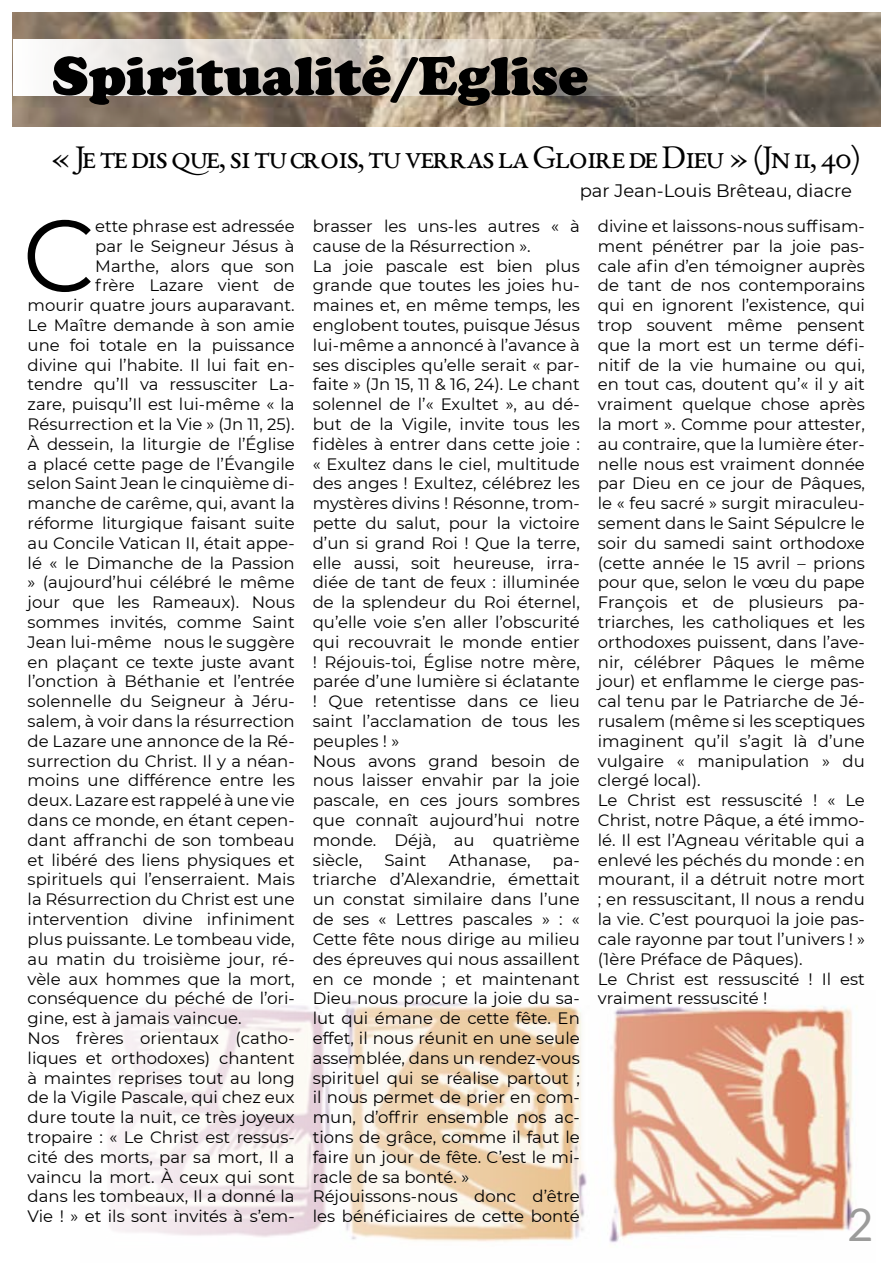
<style>
.page{position:relative;width:893px;height:1263px;background:#fff}
.page>*{position:absolute;margin:0;border:0;box-sizing:border-box;transform-origin:0 0}
.t1{font:101.4px "Montserrat";color:#000}
.t2{font:54px "Cooper Black Std";color:#000}
.t3{font:45px "Lato";color:#9b9b9a}
.t4{font:33px "EB Garamond SC";letter-spacing:-.05em;color:#000}
.t5{font:18px "Montserrat";color:#000}
.t6{font:16.5px/19.8px "Montserrat";color:#000}
</style>
<div class="page">
<img style="left:109px;top:999px;width:744px;height:244px">
<img style="left:13px;top:13px;width:867px;height:114px">
<svg style="left:13px;top:39px;width:729px;height:56px"></svg>
<h2 class="t2" style="left:52px;top:43px;width:538px">Spiritualité/Eglise</h2>
<h3 class="t4" style="left:49px;top:133px;width:813px">« Je te dis que, si tu crois, tu verras la Gloire de Dieu » (Jn 11, 40)</h3>
<h1 class="t1" style="left:22px;top:186px;width:74px">C</h1>
<p class="t6" style="left:95px;top:216px;width:201px">ette phrase est adressée</p>
<p class="t6" style="left:95px;top:235px;width:201px">par le Seigneur Jésus à</p>
<p class="t6" style="left:95px;top:255px;width:201px">Marthe, alors que son</p>
<p class="t6" style="left:95px;top:275px;width:201px">frère Lazare vient de</p>
<p class="t6" style="left:28px;top:295px;width:269px">mourir quatre jours auparavant.</p>
<p class="t6" style="left:28px;top:315px;width:269px">Le Maître demande à son amie</p>
<p class="t6" style="left:28px;top:334px;width:269px">une foi totale en la puissance</p>
<p class="t6" style="left:28px;top:354px;width:269px">divine qui l’habite. Il lui fait en-</p>
<p class="t6" style="left:28px;top:374px;width:269px">tendre qu’Il va ressusciter La-</p>
<p class="t6" style="left:28px;top:394px;width:269px">zare, puisqu’Il est lui-même « la</p>
<p class="t6" style="left:28px;top:414px;width:269px">Résurrection et la Vie » (Jn 11, 25).</p>
<p class="t6" style="left:28px;top:433px;width:269px">À dessein, la liturgie de l’Église</p>
<p class="t6" style="left:28px;top:453px;width:269px">a placé cette page de l’Évangile</p>
<p class="t6" style="left:28px;top:473px;width:269px">selon Saint Jean le cinquième di-</p>
<p class="t6" style="left:28px;top:493px;width:269px">manche de carême, qui, avant la</p>
<p class="t6" style="left:28px;top:513px;width:269px">réforme liturgique faisant suite</p>
<p class="t6" style="left:28px;top:532px;width:269px">au Concile Vatican II, était appe-</p>
<p class="t6" style="left:28px;top:552px;width:269px">lé « le Dimanche de la Passion</p>
<p class="t6" style="left:28px;top:572px;width:269px">» (aujourd’hui célébré le même</p>
<p class="t6" style="left:28px;top:592px;width:269px">jour que les Rameaux). Nous</p>
<p class="t6" style="left:28px;top:612px;width:269px">sommes invités, comme Saint</p>
<p class="t6" style="left:28px;top:631px;width:269px">Jean lui-même nous le suggère</p>
<p class="t6" style="left:28px;top:651px;width:269px">en plaçant ce texte juste avant</p>
<p class="t6" style="left:28px;top:671px;width:269px">l’onction à Béthanie et l’entrée</p>
<p class="t6" style="left:28px;top:691px;width:269px">solennelle du Seigneur à Jéru-</p>
<p class="t6" style="left:28px;top:711px;width:269px">salem, à voir dans la résurrection</p>
<p class="t6" style="left:28px;top:730px;width:269px">de Lazare une annonce de la Ré-</p>
<p class="t6" style="left:28px;top:750px;width:269px">surrection du Christ. Il y a néan-</p>
<p class="t6" style="left:28px;top:770px;width:269px">moins une différence entre les</p>
<p class="t6" style="left:28px;top:790px;width:269px">deux. Lazare est rappelé à une vie</p>
<p class="t6" style="left:28px;top:810px;width:269px">dans ce monde, en étant cepen-</p>
<p class="t6" style="left:28px;top:829px;width:269px">dant affranchi de son tombeau</p>
<p class="t6" style="left:28px;top:849px;width:269px">et libéré des liens physiques et</p>
<p class="t6" style="left:28px;top:869px;width:269px">spirituels qui l’enserraient. Mais</p>
<p class="t6" style="left:28px;top:889px;width:269px">la Résurrection du Christ est une</p>
<p class="t6" style="left:28px;top:909px;width:269px">intervention divine infiniment</p>
<p class="t6" style="left:28px;top:928px;width:269px">plus puissante. Le tombeau vide,</p>
<p class="t6" style="left:28px;top:948px;width:269px">au matin du troisième jour, ré-</p>
<p class="t6" style="left:28px;top:968px;width:269px">vèle aux hommes que la mort,</p>
<p class="t6" style="left:28px;top:988px;width:269px">conséquence du péché de l’ori-</p>
<p class="t6" style="left:28px;top:1008px;width:216px">gine, est à jamais vaincue.</p>
<p class="t6" style="left:28px;top:1027px;width:269px">Nos frères orientaux (catho-</p>
<p class="t6" style="left:28px;top:1047px;width:269px">liques et orthodoxes) chantent</p>
<p class="t6" style="left:28px;top:1067px;width:269px">à maintes reprises tout au long</p>
<p class="t6" style="left:28px;top:1087px;width:269px">de la Vigile Pascale, qui chez eux</p>
<p class="t6" style="left:28px;top:1107px;width:269px">dure toute la nuit, ce très joyeux</p>
<p class="t6" style="left:28px;top:1126px;width:269px">tropaire : « Le Christ est ressus-</p>
<p class="t6" style="left:28px;top:1146px;width:269px">cité des morts, par sa mort, Il a</p>
<p class="t6" style="left:28px;top:1166px;width:269px">vaincu la mort. À ceux qui sont</p>
<p class="t6" style="left:28px;top:1186px;width:269px">dans les tombeaux, Il a donné la</p>
<p class="t6" style="left:28px;top:1206px;width:269px">Vie ! » et ils sont invités à s’em-</p>
<p class="t5" style="left:580px;top:178px;width:274px">par Jean-Louis Brêteau, diacre</p>
<p class="t6" style="left:313px;top:216px;width:269px">brasser les uns-les autres « à cause de la Résurrection ».<br>La joie pascale est bien plus grande que toutes les joies hu&shy;maines et, en même temps, les englobent toutes, puisque Jésus lui-même a annoncé à l’avance à ses disciples qu’elle serait « par&shy;faite » (Jn 15, 11 &amp; 16, 24). Le chant solennel de l’« Exultet », au dé&shy;but de la Vigile, invite tous les fidèles à entrer dans cette joie : « Exultez dans le ciel, multitude des anges ! Exultez, célébrez les mystères divins ! Résonne, trom&shy;pette du salut, pour la victoire d’un si grand Roi ! Que la terre, elle aussi, soit heureuse, irra&shy;diée de tant de feux : illuminée de la splendeur du Roi éternel, qu’elle voie s’en aller l’obscurité qui recouvrait le monde entier ! Réjouis-toi, Église notre mère, parée d’une lumière si éclatante ! Que retentisse dans ce lieu saint l’acclamation de tous les peuples ! »<br>Nous avons grand besoin de nous laisser envahir par la joie pascale, en ces jours sombres que connaît aujourd’hui notre monde. Déjà, au quatrième siècle,</p>
<p class="t6" style="left:384px;top:849px;width:44px">Saint</p>
<p class="t6" style="left:449px;top:849px;width:83px">Athanase,</p>
<p class="t6" style="left:313px;top:849px;width:269px;text-indent:240px">pa&shy;triarche d’Alexandrie, émettait un constat similaire dans l’une de ses « Lettres pascales » : «<br>Cette fête nous dirige au milieu des épreuves qui nous assaillent en ce monde ; et maintenant<br>Dieu nous procure la joie du sa&shy;lut qui émane de cette fête. En effet, il nous réunit en une seule assemblée, dans un rendez-vous spirituel qui se réalise partout ; il nous permet de prier en com&shy;mun, d’offrir ensemble nos ac&shy;tions de grâce, comme il faut le faire un jour de fête. C’est le mi&shy;racle de sa bonté. »<br>Réjouissons-nous donc d’être les bénéficiaires de cette bonté</p>
<p class="t6" style="left:598px;top:216px;width:269px">divine et laissons-nous suffisam&shy;ment pénétrer par la joie pas&shy;cale afin d’en témoigner auprès de tant de nos contemporains qui en ignorent l’existence, qui trop souvent même pensent que la mort est un terme défi&shy;nitif de la vie humaine ou qui, en tout cas, doutent qu’« il y ait vraiment quelque chose après la mort ». Comme pour attester, au contraire, que la lumière éter&shy;nelle nous est vraiment donnée par Dieu en ce jour de Pâques, le « feu sacré » surgit miraculeu&shy;sement dans le Saint Sépulcre le soir du samedi saint orthodoxe (cette année le 15 avril – prions pour que, selon le vœu du pape<br>François et de plusieurs pa&shy;triarches, les catholiques et les orthodoxes puissent, dans l’ave&shy;nir, célébrer Pâques le même jour) et enflamme le cierge pas&shy;cal tenu par le Patriarche de Jé&shy;rusalem (même si les sceptiques imaginent qu’il s’agit là d’une vulgaire « manipulation » du clergé local).<br>Le Christ est ressuscité ! « Le<br>Christ, notre Pâque, a été immo&shy;lé. Il est l’Agneau véritable qui a enlevé les péchés du monde : en mourant, il a détruit notre mort ; en ressuscitant, Il nous a rendu la vie. C’est pourquoi la joie pas&shy;cale rayonne par tout l’univers ! » (1ère Préface de Pâques).<br>Le Christ est ressuscité ! Il est vraiment ressuscité !</p>
<h3 class="t3" style="left:847px;top:1199px;width:28px">2</h3>
</div>
